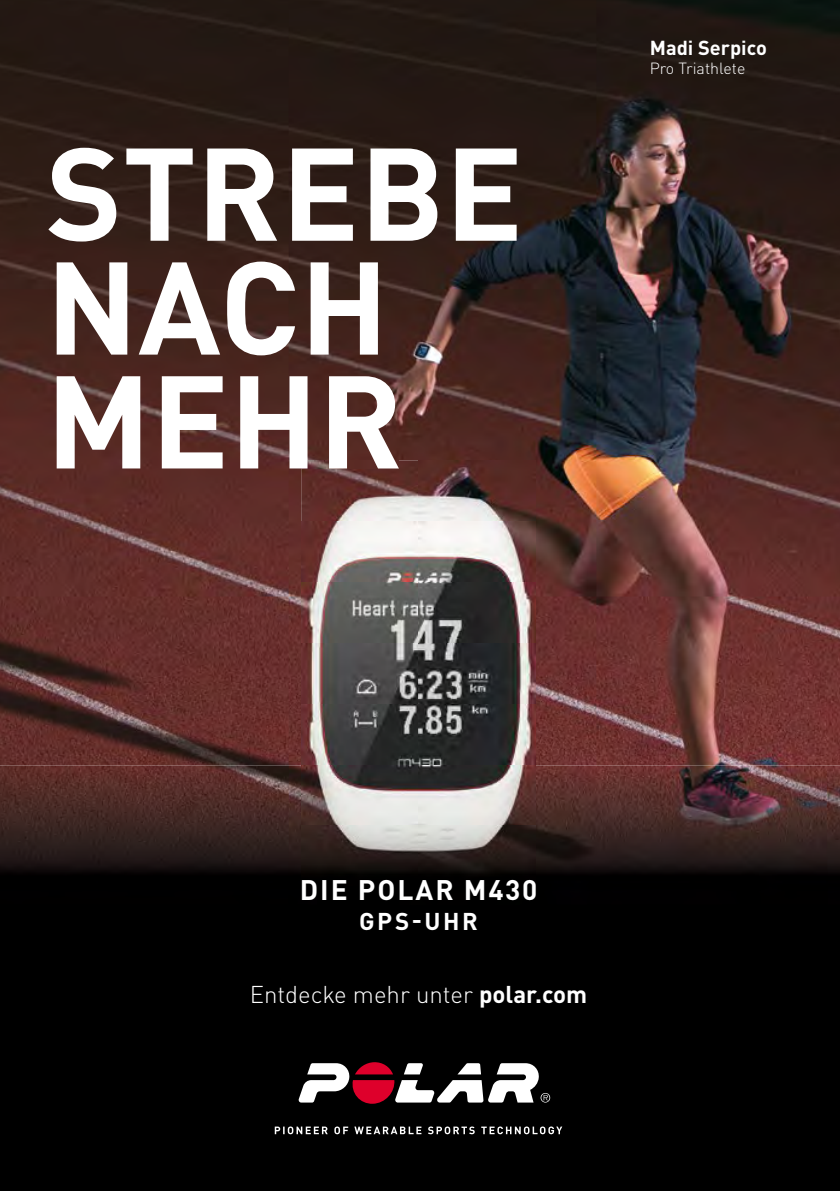
<style>
.page{position:relative;width:840px;height:1191px;background:#fff}
.page>*{position:absolute;margin:0;border:0;box-sizing:border-box;transform-origin:0 0}
.t1{font:700 129.4px/113.8px "DIN Pro";color:#fff}
.t2{font:700 28px "DINOT";letter-spacing:.07em;color:#fff}
.t3{font:300 24px "DIN Pro";color:#fff}
.t4{font:700 24px "DINOT";letter-spacing:.11em;color:#fff}
.t5{font:700 20px "DIN Pro";color:#fff}
.t6{font:300 16px "DIN Pro";color:#fff}
.s1{font-weight:700}
</style>
<div class="page">
<div style="left:0;top:779px;width:839px;height:412px;background:#000"></div>
<img style="left:0;top:0;width:839px;height:765px">
<img style="left:0;top:765px;width:301px;height:107px">
<img style="left:535px;top:765px;width:304px;height:108px">
<svg style="left:298px;top:1062px;width:252px;height:42px"></svg>
<svg style="left:274px;top:1126px;width:288px;height:8px"></svg>
<img style="left:301px;top:460px;width:234px;height:414px">
<img style="left:301px;top:460px;width:97px;height:8px">
<h1 class="t1" style="left:46px;top:122px;width:479px">STREBE<br>NACH<br>MEHR</h1>
<p class="t5" style="left:649px;top:31px;width:118px">Madi Serpico</p>
<p class="t6" style="left:649px;top:56px;width:97px">Pro Triathlete</p>
<p class="t2" style="left:299px;top:872px;width:239px">DIE POLAR M430</p>
<p class="t4" style="left:359px;top:906px;width:120px">GPS-UHR</p>
<p class="t3" style="left:249px;top:975px;width:339px">Entdecke mehr unter <span class="s1">polar.com</span></p>
</div>
